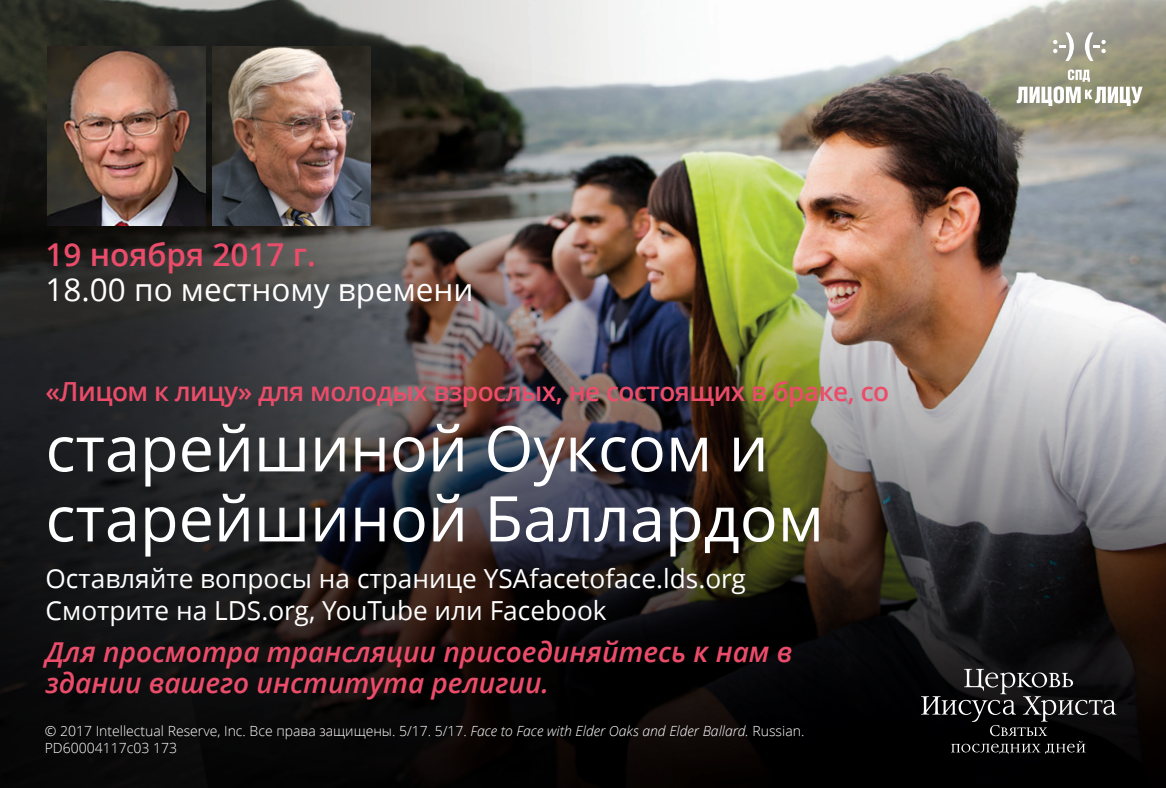
<style>
.page{position:relative;width:1166px;height:788px;background:#fff}
.page>*{position:absolute;margin:0;border:0;box-sizing:border-box;transform-origin:0 0}
.t1{font:63px/70px "Zoramlds Lat";color:#fff}
.t2{font:31.5px "Zoramlds Lat";color:#fff}
.t3{font:600 31.5px "Zoramlds Lat";color:#eb4c6a}
.t4{font:italic 600 28px/31.5px "Zoramlds Lat";color:#eb4c6a}
.t5{font:26.25px/32.2px "Zoramlds Lat";color:#fff}
.t6{font:600 26.25px "Zoramlds Lat";letter-spacing:-.02em;color:#eb4c6a}
.t7{font:300 14px/16.8px "Zoramlds Lat";color:#fff}
.s1{font-style:italic}
</style>
<div class="page">
<img style="left:0;top:0;width:1166px;height:788px">
<img style="left:213px;top:46px;width:157px;height:179px">
<img style="left:48px;top:46px;width:158px;height:179px">
<svg style="left:921px;top:668px;width:195px;height:85px;background:#242324"></svg>
<svg style="left:1084px;top:32px;width:21px;height:29px"></svg>
<svg style="left:1053px;top:32px;width:20px;height:29px"></svg>
<svg style="left:1016px;top:69px;width:126px;height:37px"></svg>
<h2 class="t3" style="left:46px;top:231px;width:272px">19 ноября 2017 г.</h2>
<h2 class="t2" style="left:46px;top:266px;width:429px">18.00 по местному времени</h2>
<h3 class="t6" style="left:46px;top:372px;width:845px">«Лицом к лицу» для молодых взрослых, не состоящих в браке, со</h3>
<h1 class="t1" style="left:46px;top:414px;width:780px">старейшиной Оуксом и старейшиной Баллардом</h1>
<h3 class="t5" style="left:46px;top:562px;width:702px">Оставляйте вопросы на странице YSAfacetoface.lds.org<br>Смотрите на LDS.org, YouTube или Facebook</h3>
<h3 class="t4" style="left:46px;top:636px;width:748px">Для просмотра трансляции присоединяйтесь к нам в здании вашего института религии.</h3>
<p class="t7" style="left:45px;top:722px;width:761px">© 2017 Intellectual Reserve, Inc. Все права защищены. 5/17. 5/17. <span class="s1">Face to Face with Elder Oaks and Elder Ballard.</span> Russian.<br>PD60004117c03 173</p>
</div>
